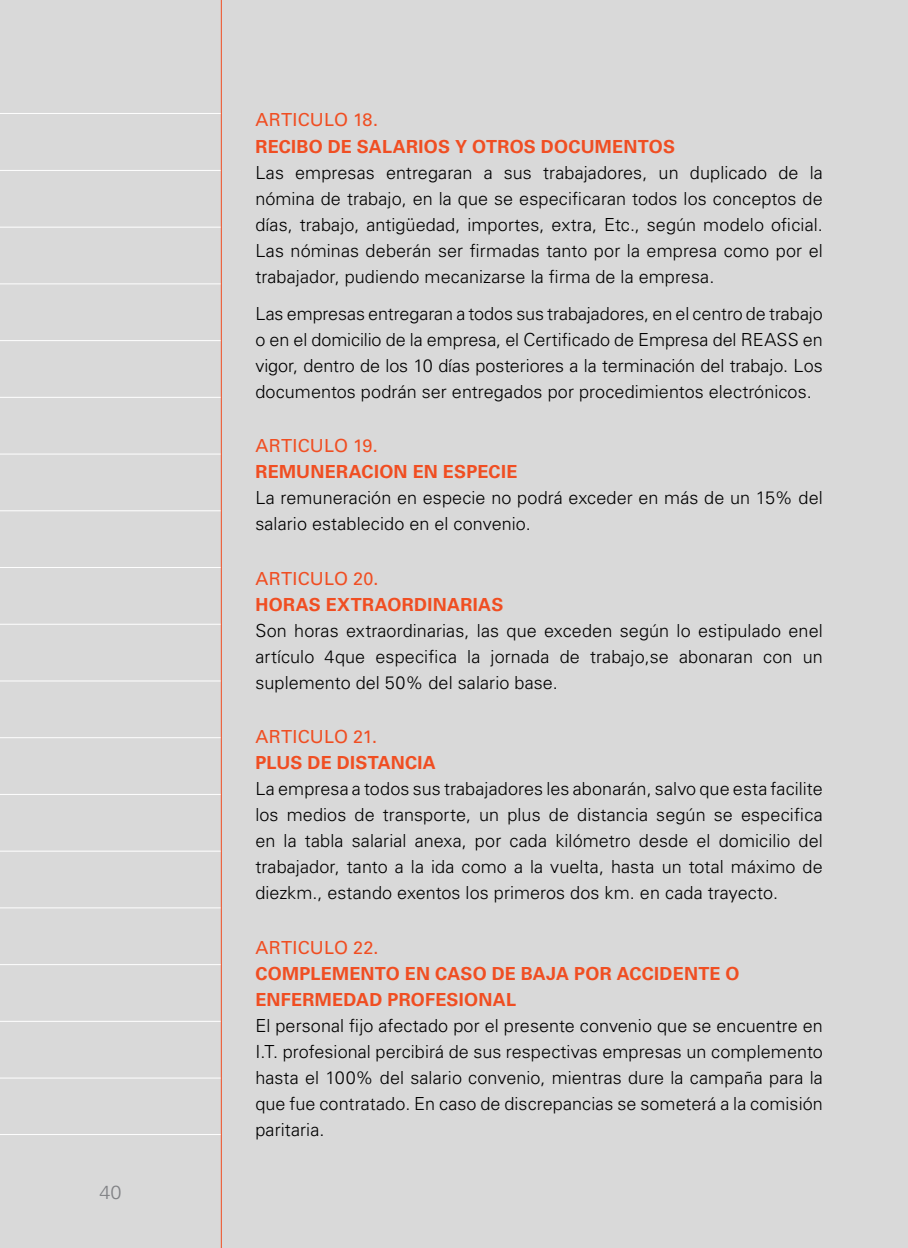
<style>
.page{position:relative;width:908px;height:1248px;background:#fff}
.page>*{position:absolute;margin:0;border:0;box-sizing:border-box;transform-origin:0 0}
.t1{font:300 19px "Univers LT Std";color:#808184;scale:1.05 1}
.t2{font:300 18px/26px "Univers LT Std";letter-spacing:.005em;color:#000;text-align:justify}
.t3{font:700 18px/26px "Univers LT Std";letter-spacing:.015em;color:#f04e22}
.t4{font:18px "Univers LT Std";letter-spacing:.01em;color:#f04e22}
</style>
<div class="page">
<div style="left:0;top:0;width:907px;height:1247px;background:#d9d9d9"></div>
<hr style="left:0;top:113px;width:221px;height:1px;background:#fff">
<hr style="left:0;top:567px;width:221px;height:1px;background:#fff">
<hr style="left:0;top:340px;width:221px;height:1px;background:#fff">
<hr style="left:0;top:794px;width:221px;height:1px;background:#fff">
<hr style="left:0;top:964px;width:221px;height:1px;background:#fff">
<hr style="left:0;top:170px;width:221px;height:1px;background:#fff">
<hr style="left:0;top:624px;width:221px;height:1px;background:#fff">
<hr style="left:0;top:397px;width:221px;height:1px;background:#fff">
<hr style="left:0;top:850px;width:221px;height:1px;background:#fff">
<hr style="left:0;top:1020px;width:221px;height:1px;background:#fff">
<hr style="left:0;top:227px;width:221px;height:1px;background:#fff">
<hr style="left:0;top:680px;width:221px;height:1px;background:#fff">
<hr style="left:0;top:453px;width:221px;height:1px;background:#fff">
<hr style="left:0;top:907px;width:221px;height:1px;background:#fff">
<hr style="left:0;top:1077px;width:221px;height:1px;background:#fff">
<hr style="left:0;top:283px;width:221px;height:1px;background:#fff">
<hr style="left:0;top:737px;width:221px;height:1px;background:#fff">
<hr style="left:0;top:510px;width:221px;height:1px;background:#fff">
<hr style="left:0;top:1134px;width:221px;height:1px;background:#fff">
<hr style="left:221px;top:0;width:1px;height:1247px;background:#f04e22">
<p class="t1" style="left:99px;top:1180px;width:23px">40</p>
<p class="t4" style="left:255px;top:109px;width:12px">ARTI</p>
<p class="t4" style="left:298px;top:109px;width:25px">CULO</p>
<p class="t4" style="left:353px;top:109px;width:27px">18.</p>
<p class="t3" style="left:255px;top:133px;width:421px">RECIBO DE SALARIOS Y OTROS DOCUMENTOS</p>
<p class="t2" style="left:255px;top:159px;width:568px">Las empresas entregaran a sus trabajadores, un duplicado de la nómina de trabajo, en la que se especificaran todos los conceptos de días, trabajo, antigüedad, importes, extra, Etc., según modelo oficial.<br>Las nóminas deberán ser firmadas tanto por la empresa como por el trabajador, pudiendo mecanizarse la firma de la empresa.</p>
<p class="t2" style="left:255px;top:300px;width:568px">Las empresas entregaran a todos sus trabajadores, en el centro de trabajo o en el domicilio de la empresa, el Certificado de Empresa del REASS en vigor, dentro de los 10 días posteriores a la terminación del trabajo. Los documentos podrán ser entregados por procedimientos electrónicos.</p>
<p class="t4" style="left:255px;top:435px;width:12px">ARTI</p>
<p class="t4" style="left:298px;top:435px;width:25px">CULO</p>
<p class="t4" style="left:353px;top:435px;width:26px">19.</p>
<p class="t3" style="left:255px;top:459px;width:263px">REMUNERACION EN ESPECIE</p>
<p class="t2" style="left:255px;top:485px;width:568px">La remuneración en especie no podrá exceder en más de un 15% del salario establecido en el convenio.</p>
<p class="t4" style="left:255px;top:567px;width:12px">ARTI</p>
<p class="t4" style="left:298px;top:567px;width:25px">CULO</p>
<p class="t4" style="left:353px;top:567px;width:27px">20.</p>
<p class="t3" style="left:255px;top:591px;width:249px">HORAS EXTRAORDINARIAS</p>
<p class="t2" style="left:255px;top:617px;width:568px">Son horas extraordinarias, las que exceden según lo estipulado enel artículo 4que especifica la jornada de trabajo,se abonaran con un suplemento del 50% del salario base.</p>
<p class="t4" style="left:255px;top:726px;width:12px">ARTI</p>
<p class="t4" style="left:298px;top:726px;width:25px">CULO</p>
<p class="t4" style="left:353px;top:726px;width:26px">21.</p>
<p class="t3" style="left:255px;top:749px;width:182px">PLUS DE DISTANCIA</p>
<p class="t2" style="left:255px;top:775px;width:568px">La empresa a todos sus trabajadores les abonarán, salvo que esta facilite los medios de transporte, un plus de distancia según se especifica en la tabla salarial anexa, por cada kilómetro desde el domicilio del trabajador, tanto a la ida como a la vuelta, hasta un total máximo de diezkm., estando exentos los primeros dos km. en cada trayecto.</p>
<p class="t4" style="left:255px;top:936px;width:12px">ARTI</p>
<p class="t4" style="left:298px;top:936px;width:25px">CULO</p>
<p class="t4" style="left:353px;top:936px;width:27px">22.</p>
<p class="t3" style="left:255px;top:960px;width:485px">COMPLEMENTO EN CASO DE BAJA POR ACCIDENTE O<br>ENFERMEDAD PROFESIONAL</p>
<p class="t2" style="left:255px;top:1012px;width:568px">El personal fijo afectado por el presente convenio que se encuentre en I.T. profesional percibirá de sus respectivas empresas un complemento hasta el 100% del salario convenio, mientras dure la campaña para la que fue contratado. En caso de discrepancias se someterá a la comisión paritaria.</p>
</div>
